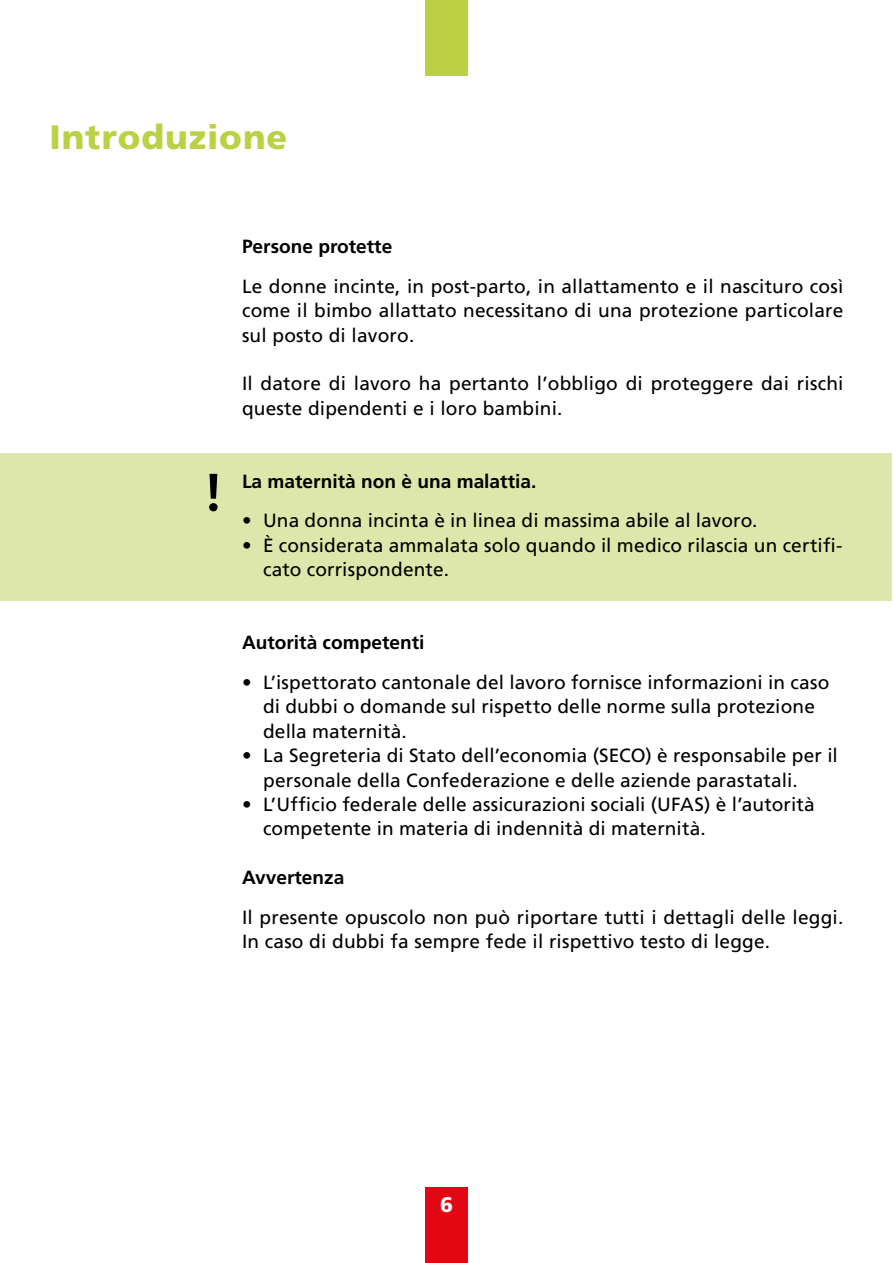
<style>
.page{position:relative;width:893px;height:1263px;background:#fff}
.page>*{position:absolute;margin:0;border:0;box-sizing:border-box;transform-origin:0 0}
.t1{font:900 33.9px "Frutiger LT Pro";letter-spacing:.03em;color:#bbd143}
.t2{font:900 21.15px "Frutiger LT Pro";color:#fff}
.t3{font:19.05px/24.5px "Frutiger LT Pro";letter-spacing:.01em;color:#000}
.t4{font:700 19.05px "Frutiger LT Pro";color:#000}
</style>
<div class="page">
<div style="left:0;top:453px;width:891px;height:148px;background:#dee7ab"></div>
<div style="left:425px;top:0;width:43px;height:75px;background:#bbd143"></div>
<div style="left:425px;top:1188px;width:43px;height:75px;background:#e30613"></div>
<svg style="left:209px;top:474px;width:9px;height:37px"></svg>
<h1 class="t1" style="left:50px;top:116px;width:239px">Introduzione</h1>
<p class="t4" style="left:242px;top:236px;width:152px">Persone protette</p>
<p class="t3" style="left:242px;top:274px;width:603px;text-align:justify">Le donne incinte, in post-parto, in allattamento e il nascituro così come il bimbo allattato necessitano di una protezione particolare sul posto di lavoro.</p>
<p class="t3" style="left:242px;top:372px;width:603px">Il datore di lavoro ha pertanto l’obbligo di proteggere dai rischi queste dipendenti e i loro bambini.</p>
<p class="t4" style="left:242px;top:470px;width:296px">La maternità non è una malattia.</p>
<p class="t3" style="left:242px;top:509px;width:517px">• Una donna incinta è in linea di massima abile al lavoro.</p>
<p class="t3" style="left:263px;top:533px;width:581px;text-indent:-21px">• È considerata ammalata solo quando il medico rilascia un certifi&shy;cato corrispondente.</p>
<p class="t4" style="left:242px;top:632px;width:184px">Autorità competenti</p>
<p class="t3" style="left:263px;top:670px;width:568px;text-indent:-21px">• L’ispettorato cantonale del lavoro fornisce informazioni in caso di dubbi o domande sul rispetto delle norme sulla protezione della maternità.</p>
<p class="t3" style="left:263px;top:743px;width:576px;text-indent:-21px">• La Segreteria di Stato dell’economia (SECO) è responsabile per il personale della Confederazione e delle aziende parastatali.</p>
<p class="t3" style="left:263px;top:792px;width:553px;text-indent:-21px">• L’Ufficio federale delle assicurazioni sociali (UFAS) è l’autorità competente in materia di indennità di maternità.</p>
<p class="t4" style="left:242px;top:866px;width:104px">Avvertenza</p>
<p class="t3" style="left:242px;top:905px;width:603px">Il presente opuscolo non può riportare tutti i dettagli delle leggi.<br>In caso di dubbi fa sempre fede il rispettivo testo di legge.</p>
<p class="t2" style="left:440px;top:1192px;width:14px">6</p>
</div>
